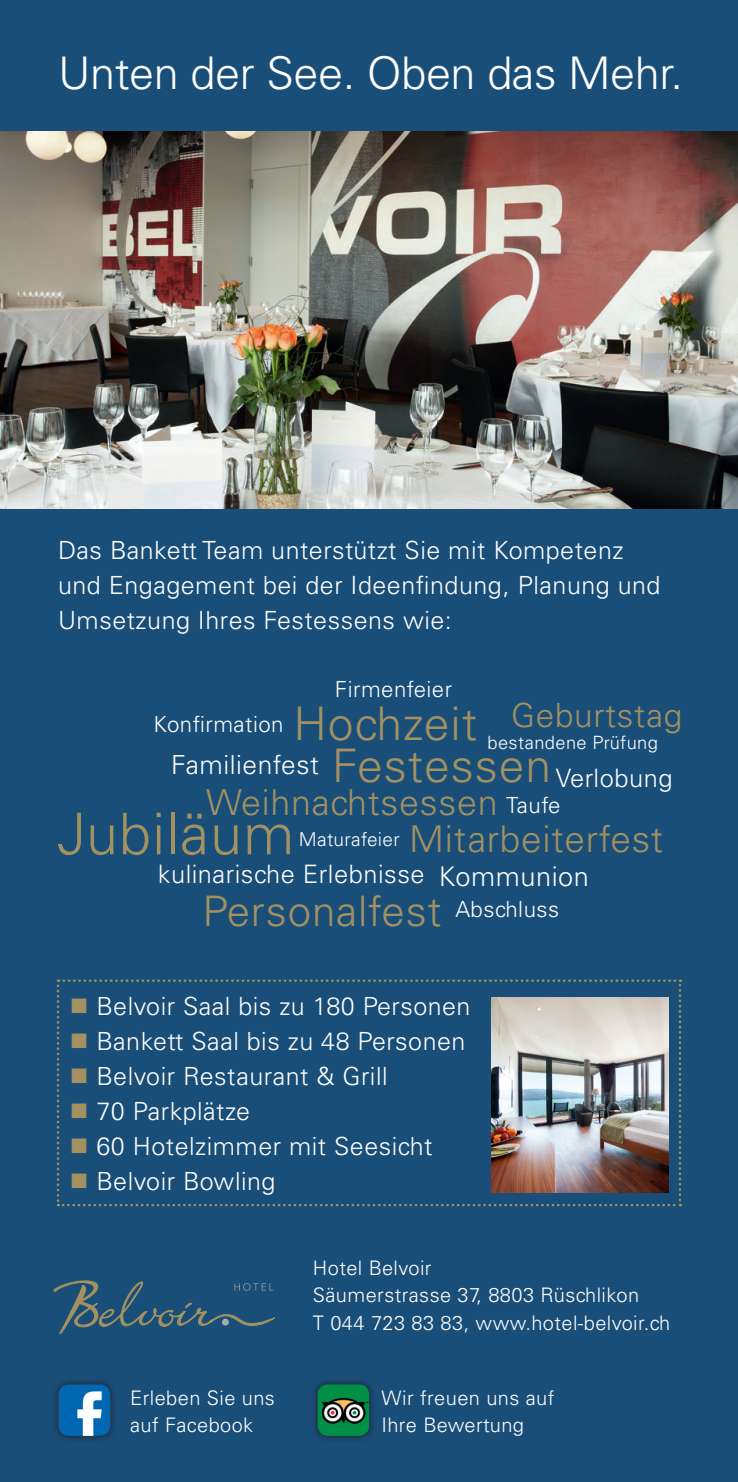
<style>
.page{position:relative;width:738px;height:1482px;background:#fff}
.page>*{position:absolute;margin:0;border:0;box-sizing:border-box;transform-origin:0 0}
.t1{font:300 57.5px "Univers LT Std";letter-spacing:.02em;color:#a39162}
.t2{font:300 46.25px "Univers LT Std";letter-spacing:.02em;color:#a39162}
.t3{font:300 45px "Univers LT Std";letter-spacing:-.01em;color:#fff}
.t4{font:300 42px "Univers LT Std";letter-spacing:.02em;color:#a39162}
.t5{font:300 37px "Univers LT Std";letter-spacing:.02em;color:#a39162}
.t6{font:300 35.75px "Univers LT Std";letter-spacing:.02em;color:#a39162}
.t7{font:300 33.25px "Univers LT Std";letter-spacing:.02em;color:#a39162}
.t8{font:300 27px "Univers LT Std";letter-spacing:.02em;color:#fff}
.t9{font:300 26.25px "Univers LT Std";letter-spacing:.02em;color:#fff}
.t10{font:300 25.5px "Univers LT Std";letter-spacing:.02em;color:#fff}
.t11{font:300 25px/35px "Univers LT Std";letter-spacing:.02em;color:#fff}
.t12{font:300 22.25px "Univers LT Std";letter-spacing:.02em;color:#fff}
.t13{font:300 20px/27.5px "Univers LT Std";letter-spacing:.02em;color:#fff}
.t14{font:300 19px "Univers LT Std";letter-spacing:.02em;color:#fff}
.t15{font:300 18.25px "Univers LT Std";letter-spacing:.02em;color:#fff}
.s1{color:#a39162}
</style>
<div class="page">
<div style="left:0;top:0;width:737px;height:1481px;background:#194e79"></div>
<svg style="left:57px;top:979px;width:623px;height:227px"></svg>
<img style="left:491px;top:997px;width:176px;height:194px">
<img style="left:0;top:131px;width:737px;height:377px">
<svg style="left:54px;top:1280px;width:220px;height:53px"></svg>
<svg style="left:54px;top:1380px;width:60px;height:60px"></svg>
<img style="left:58px;top:1384px;width:52px;height:51px">
<svg style="left:313px;top:1380px;width:61px;height:61px"></svg>
<img style="left:317px;top:1384px;width:52px;height:51px">
<h3 class="t3" style="left:58px;top:46px;width:626px">Unten der See. Oben das Mehr.</h3>
<p class="t11" style="left:58px;top:532px;width:603px">Das Bankett Team unterstützt Sie mit Kompetenz und Engagement bei der Ideenfindung, Planung und<br>Umsetzung Ihres Festessens wie:</p>
<p class="t12" style="left:335px;top:675px;width:119px">Firmenfeier</p>
<h3 class="t7" style="left:510px;top:695px;width:173px">Geburtstag</h3>
<p class="t15" style="left:487px;top:731px;width:172px">bestandene Prüfung</p>
<h2 class="t2" style="left:293px;top:695px;width:185px">Hochzeit</h2>
<p class="t12" style="left:153px;top:710px;width:131px">Konfirmation</p>
<h2 class="t2" style="left:332px;top:738px;width:220px">Festessen</h2>
<p class="t9" style="left:171px;top:748px;width:149px">Familienfest</p>
<p class="t10" style="left:555px;top:762px;width:118px">Verlobung</p>
<h3 class="t6" style="left:206px;top:780px;width:293px">Weihnachtsessen</h3>
<p class="t12" style="left:506px;top:792px;width:56px">Taufe</p>
<h3 class="t5" style="left:409px;top:816px;width:255px">Mitarbeiterfest</h3>
<h1 class="t1" style="left:57px;top:799px;width:238px">Jubiläum</h1>
<p class="t14" style="left:298px;top:827px;width:102px">Maturafeier</p>
<p class="t10" style="left:158px;top:858px;width:268px">kulinarische Erlebnisse</p>
<p class="t8" style="left:438px;top:860px;width:151px">Kommunion</p>
<h3 class="t4" style="left:202px;top:885px;width:240px">Personalfest</h3>
<p class="t12" style="left:455px;top:895px;width:105px">Abschluss</p>
<p class="t11" style="left:70px;top:988px;width:402px"><span class="s1">■</span> Belvoir Saal bis zu 180 Personen</p>
<p class="t11" style="left:70px;top:1023px;width:397px"><span class="s1">■</span> Bankett Saal bis zu 48 Personen</p>
<p class="t11" style="left:70px;top:1058px;width:319px"><span class="s1">■</span> Belvoir Restaurant &amp; Grill</p>
<p class="t11" style="left:70px;top:1093px;width:182px"><span class="s1">■</span> 70 Parkplätze</p>
<p class="t11" style="left:70px;top:1128px;width:364px"><span class="s1">■</span> 60 Hotelzimmer mit Seesicht</p>
<p class="t11" style="left:70px;top:1163px;width:207px"><span class="s1">■</span> Belvoir Bowling</p>
<p class="t13" style="left:313px;top:1253px;width:358px">Hotel Belvoir<br>Säumerstrasse 37, 8803 Rüschlikon<br>T 044 723 83 83, www.hotel-belvoir.ch</p>
<p class="t13" style="left:130px;top:1383px;width:146px">Erleben Sie uns auf Facebook</p>
<p class="t13" style="left:381px;top:1383px;width:174px">Wir freuen uns auf<br>Ihre Bewertung</p>
</div>
